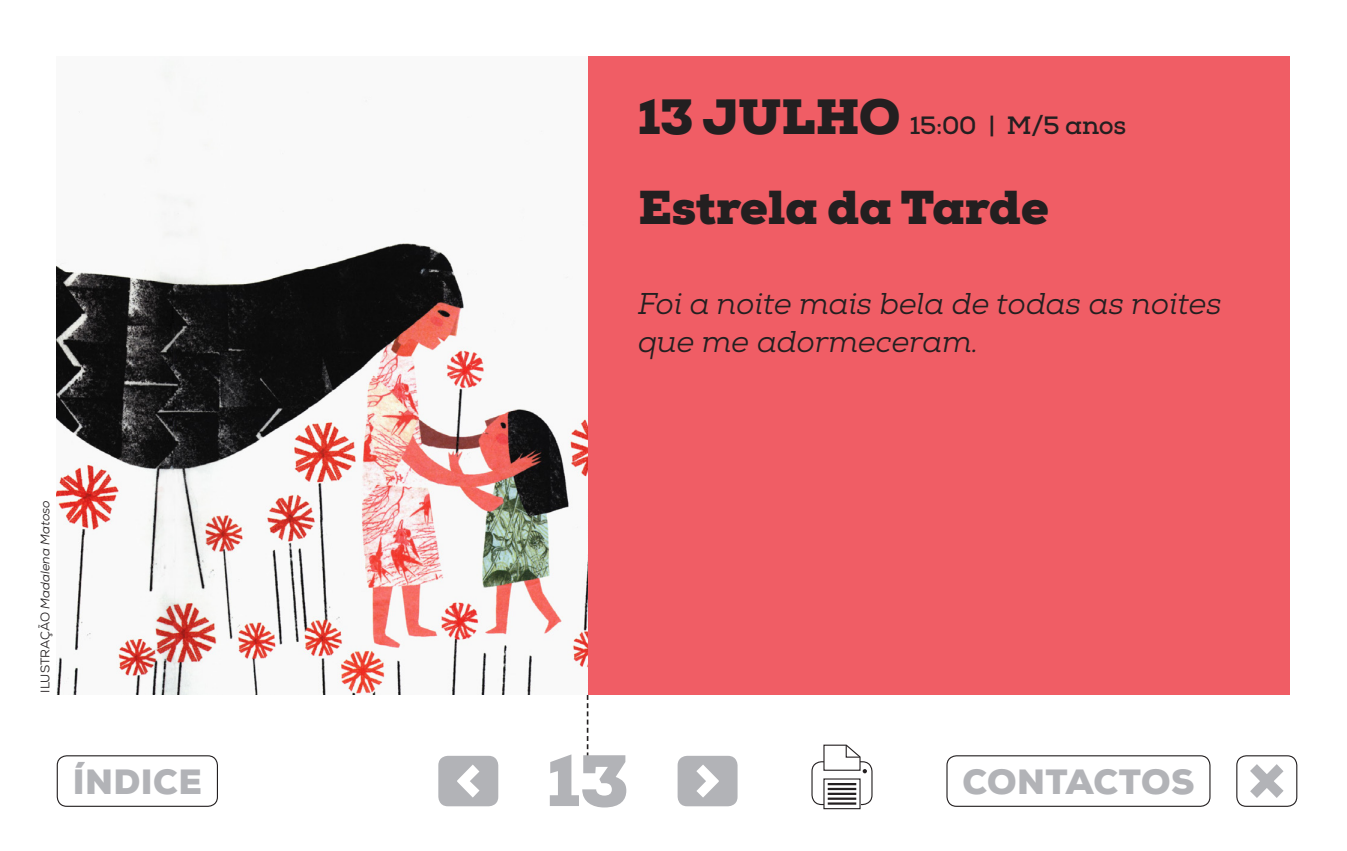
<style>
.page{position:relative;width:1347px;height:851px;background:#fff}
.page>*{position:absolute;margin:0;border:0;box-sizing:border-box;transform-origin:0 0}
.t1{font:900 72.5px "Nexa Slab";color:#b2b3b7}
.t2{font:900 47.5px "Nexa Slab";color:#231f20}
.t3{font:900 35px "Nexa";letter-spacing:.015em;color:#b2b3b7}
.t4{font:italic 30px/37.5px "Nexa Slab";color:#231f20}
.t5{font:700 25px "Nexa Slab";letter-spacing:-.01em;color:#231f20}
.t6{font:italic 12.5px "Nexa";color:#231f20}
.s1{font-weight:900;font-size:49.5px}
.s2{font-style:normal}
</style>
<div class="page">
<img style="left:57px;top:65px;width:531px;height:629px">
<div style="left:811px;top:761px;width:61px;height:44px;border:1px solid #231f20;border-radius:10px"></div>
<svg style="left:825px;top:783px;width:33px;height:22px"></svg>
<div style="left:823px;top:778px;width:37px;height:31px;border:1px solid #231f20"></div>
<svg style="left:823px;top:744px;width:44px;height:29px"></svg>
<hr style="left:829px;top:782px;width:26px;height:3px;background:#231f20">
<hr style="left:829px;top:792px;width:26px;height:2px;background:#231f20">
<hr style="left:829px;top:787px;width:26px;height:3px;background:#231f20">
<hr style="left:829px;top:797px;width:26px;height:2px;background:#231f20">
<hr style="left:829px;top:802px;width:26px;height:2px;background:#231f20">
<div style="left:677px;top:755px;width:60px;height:51px;background:#b2b3b7;border-radius:10px"></div>
<svg style="left:696px;top:765px;width:23px;height:32px"></svg>
<div style="left:946px;top:755px;width:264px;height:51px;border:1px solid #231f20;border-radius:10px"></div>
<div style="left:57px;top:755px;width:161px;height:51px;border:1px solid #231f20;border-radius:10px"></div>
<svg style="left:1250px;top:764px;width:33px;height:33px"></svg>
<div style="left:1236px;top:755px;width:61px;height:51px;border:1px solid #231f20;border-radius:10px"></div>
<div style="left:438px;top:755px;width:60px;height:51px;background:#b2b3b7;border-radius:10px"></div>
<svg style="left:457px;top:764px;width:22px;height:33px"></svg>
<svg style="left:587px;top:694px;width:1px;height:63px"></svg>
<div style="left:588px;top:57px;width:702px;height:638px;background:#f05d65"></div>
<p class="t5" style="left:638px;top:110px;width:490px"><span class="s1">13 JULHO</span> 15:00 | M/5 anos</p>
<p class="t2" style="left:638px;top:177px;width:412px">Estrela da Tarde</p>
<p class="t4" style="left:638px;top:285px;width:585px">Foi a noite mais bela de todas as noites que me adormeceram.</p>
<p class="t6" style="left:37px;top:692px;width:194px;rotate:-90deg"><span class="s2">ILUSTRAÇÃO</span> Madalena Matoso</p>
<p class="t3" style="left:73px;top:759px;width:131px">ÍNDICE</p>
<p class="t1" style="left:547px;top:734px;width:83px">13</p>
<p class="t3" style="left:962px;top:759px;width:233px">CONTACTOS</p>
</div>
